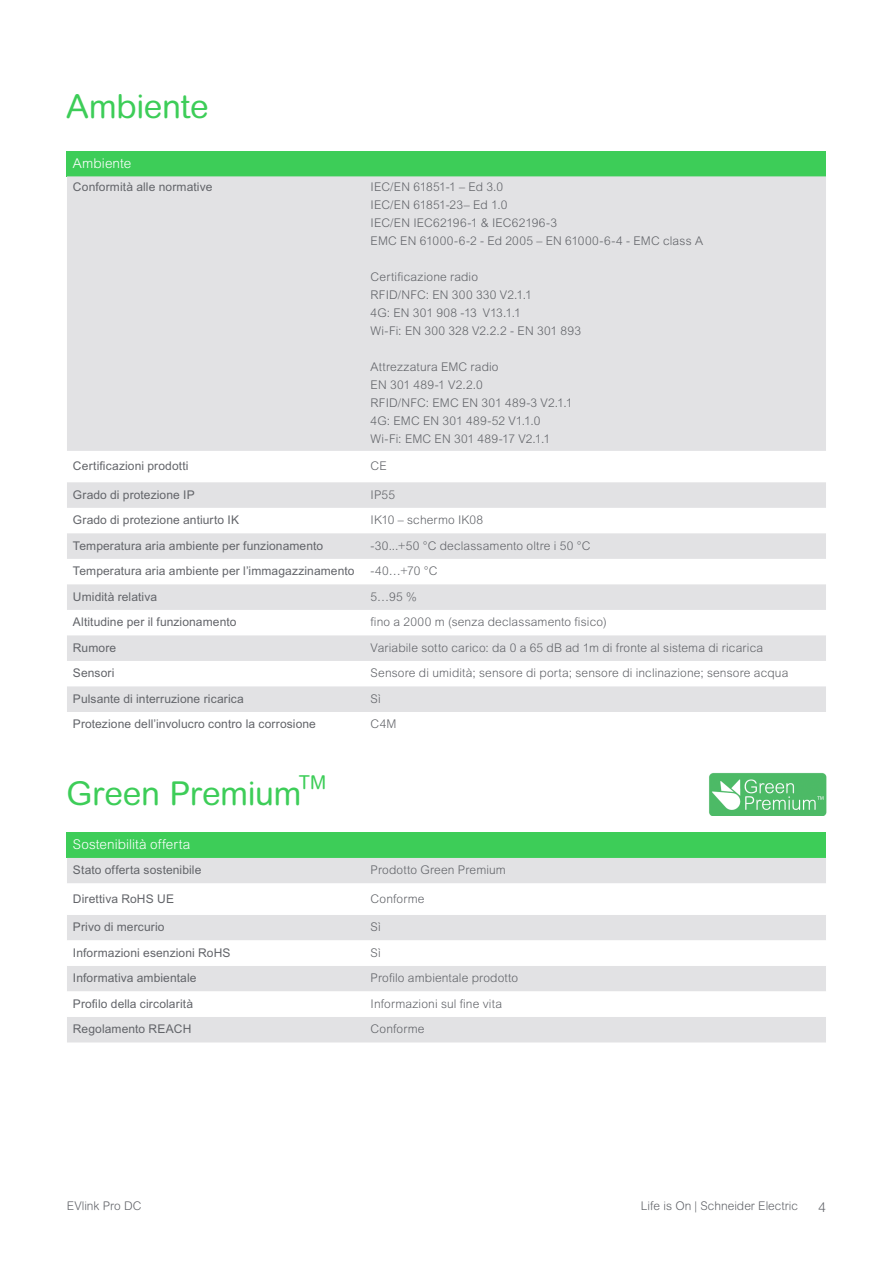
<style>
.page{position:relative;width:893px;height:1263px;background:#fff}
.page>*{position:absolute;margin:0;border:0;box-sizing:border-box;transform-origin:0 0}
.Subtitle_OK_Green{font:33px "Arial Rounded MT Pro";letter-spacing:-.005em;color:#3dcd58}
.Subtitle_OK_Green-2{font:19.2px "Arial Rounded MT Pro";color:#3dcd58}
.Table_sub_Head_OK{font:300 13.5px "Arial MT Std";letter-spacing:.005em;color:#fff}
.t1{font:300 13.5px "Arial MT Std";color:#626469}
.Table_Body_no_space_after{font:300 12px "Arial MT Std";letter-spacing:.01em;color:#626469}
.Table_sub_Head_OK-2{font:12px "Arial MT Std";letter-spacing:.01em;color:#626469}
.Table_sub_Head_OK_without_space_after{font:12px "Arial MT Std";letter-spacing:.01em;color:#626469}
.t2{font:300 12px "Arial Rounded MT Pro";color:#626469}
</style>
<div class="page">
<div style="left:67px;top:151px;width:759px;height:25px;background:#3dcd58"></div>
<svg style="left:67px;top:176px;width:759px;height:536px;fill:#e2e2e4"></svg>
<img style="left:709px;top:773px;width:117px;height:43px">
<div style="left:67px;top:832px;width:759px;height:26px;background:#3dcd58"></div>
<div style="left:67px;top:858px;width:759px;height:184px;background:#e2e2e4"></div>
<svg style="left:67px;top:883px;width:759px;height:134px"></svg>
<p class="Subtitle_OK_Green" style="left:66px;top:87px;width:144px">Ambiente</p>
<p class="Table_sub_Head_OK" style="left:73px;top:155px;width:60px">Ambiente</p>
<p class="Table_sub_Head_OK-2" style="left:73px;top:180px;width:141px">Conformità alle normative</p>
<p class="Table_Body_no_space_after" style="left:371px;top:180px;width:134px">IEC/EN 61851-1 – Ed 3.0</p>
<p class="Table_Body_no_space_after" style="left:371px;top:198px;width:138px">IEC/EN 61851-23– Ed 1.0</p>
<p class="Table_Body_no_space_after" style="left:371px;top:216px;width:188px">IEC/EN IEC62196-1 &amp; IEC62196-3</p>
<p class="Table_Body_no_space_after" style="left:371px;top:234px;width:334px">EMC EN 61000-6-2 - Ed 2005 – EN 61000-6-4 - EMC class A</p>
<p class="Table_Body_no_space_after" style="left:371px;top:270px;width:109px">Certificazione radio</p>
<p class="Table_Body_no_space_after" style="left:371px;top:288px;width:163px">RFID/NFC: EN 300 330 V2.1.1</p>
<p class="Table_Body_no_space_after" style="left:371px;top:306px;width:152px">4G: EN 301 908 -13 V13.1.1</p>
<p class="Table_Body_no_space_after" style="left:371px;top:324px;width:212px">Wi-Fi: EN 300 328 V2.2.2 - EN 301 893</p>
<p class="Table_Body_no_space_after" style="left:371px;top:360px;width:129px">Attrezzatura EMC radio</p>
<p class="Table_Body_no_space_after" style="left:371px;top:378px;width:114px">EN 301 489-1 V2.2.0</p>
<p class="Table_Body_no_space_after" style="left:371px;top:396px;width:203px">RFID/NFC: EMC EN 301 489-3 V2.1.1</p>
<p class="Table_Body_no_space_after" style="left:371px;top:414px;width:171px">4G: EMC EN 301 489-52 V1.1.0</p>
<p class="Table_Body_no_space_after" style="left:371px;top:432px;width:181px">Wi-Fi: EMC EN 301 489-17 V2.1.1</p>
<p class="Table_sub_Head_OK-2" style="left:73px;top:459px;width:117px">Certificazioni prodotti</p>
<p class="Table_Body_no_space_after" style="left:371px;top:459px;width:18px">CE</p>
<p class="Table_sub_Head_OK-2" style="left:73px;top:487px;width:123px">Grado di protezione IP</p>
<p class="Table_Body_no_space_after" style="left:371px;top:487px;width:26px">IP55</p>
<p class="Table_sub_Head_OK-2" style="left:73px;top:513px;width:168px">Grado di protezione antiurto IK</p>
<p class="Table_Body_no_space_after" style="left:371px;top:513px;width:114px">IK10 – schermo IK08</p>
<p class="Table_sub_Head_OK-2" style="left:73px;top:538px;width:252px">Temperatura aria ambiente per funzionamento</p>
<p class="Table_Body_no_space_after" style="left:371px;top:539px;width:221px">-30...+50 °C declassamento oltre i 50 °C</p>
<p class="Table_sub_Head_OK_without_space_after" style="left:73px;top:564px;width:283px">Temperatura aria ambiente per l’immagazzinamento</p>
<p class="Table_Body_no_space_after" style="left:371px;top:564px;width:68px">-40…+70 °C</p>
<p class="Table_sub_Head_OK_without_space_after" style="left:73px;top:590px;width:86px">Umidità relativa</p>
<p class="Table_Body_no_space_after" style="left:371px;top:590px;width:48px">5…95 %</p>
<p class="Table_sub_Head_OK_without_space_after" style="left:73px;top:615px;width:165px">Altitudine per il funzionamento</p>
<p class="Table_Body_no_space_after" style="left:371px;top:615px;width:238px">fino a 2000 m (senza declassamento fisico)</p>
<p class="Table_sub_Head_OK_without_space_after" style="left:73px;top:641px;width:45px">Rumore</p>
<p class="Table_Body_no_space_after" style="left:371px;top:641px;width:394px">Variabile sotto carico: da 0 a 65 dB ad 1m di fronte al sistema di ricarica</p>
<p class="Table_sub_Head_OK-2" style="left:73px;top:666px;width:43px">Sensori</p>
<p class="Table_Body_no_space_after" style="left:371px;top:666px;width:419px">Sensore di umidità; sensore di porta; sensore di inclinazione; sensore acqua</p>
<p class="Table_sub_Head_OK-2" style="left:73px;top:692px;width:172px">Pulsante di interruzione ricarica</p>
<p class="Table_Body_no_space_after" style="left:371px;top:692px;width:12px">Sì</p>
<p class="Table_sub_Head_OK-2" style="left:73px;top:717px;width:244px">Protezione dell’involucro contro la corrosione</p>
<p class="Table_Body_no_space_after" style="left:371px;top:717px;width:27px">C4M</p>
<p class="Subtitle_OK_Green" style="left:67px;top:774px;width:236px">Green Premium</p>
<p class="Subtitle_OK_Green-2" style="left:299px;top:771px;width:29px">TM</p>
<p class="Table_sub_Head_OK" style="left:73px;top:837px;width:119px">Sostenibilità offerta</p>
<p class="Table_sub_Head_OK-2" style="left:73px;top:863px;width:130px">Stato offerta sostenibile</p>
<p class="Table_Body_no_space_after" style="left:371px;top:863px;width:137px">Prodotto Green Premium</p>
<p class="Table_sub_Head_OK-2" style="left:73px;top:892px;width:103px">Direttiva RoHS UE</p>
<p class="Table_Body_no_space_after" style="left:371px;top:892px;width:55px">Conforme</p>
<p class="Table_sub_Head_OK-2" style="left:73px;top:920px;width:93px">Privo di mercurio</p>
<p class="Table_Body_no_space_after" style="left:371px;top:920px;width:12px">Sì</p>
<p class="Table_sub_Head_OK-2" style="left:73px;top:946px;width:159px">Informazioni esenzioni RoHS</p>
<p class="Table_Body_no_space_after" style="left:371px;top:946px;width:12px">Sì</p>
<p class="Table_sub_Head_OK-2" style="left:73px;top:971px;width:125px">Informativa ambientale</p>
<p class="Table_Body_no_space_after" style="left:371px;top:971px;width:149px">Profilo ambientale prodotto</p>
<p class="Table_sub_Head_OK_without_space_after" style="left:73px;top:997px;width:122px">Profilo della circolarità</p>
<p class="Table_Body_no_space_after" style="left:371px;top:997px;width:133px">Informazioni sul fine vita</p>
<p class="Table_sub_Head_OK_without_space_after" style="left:73px;top:1022px;width:120px">Regolamento REACH</p>
<p class="Table_Body_no_space_after" style="left:371px;top:1022px;width:55px">Conforme</p>
<p class="t2" style="left:67px;top:1199px;width:76px">EVlink Pro DC</p>
<p class="t2" style="left:641px;top:1199px;width:159px">Life is On | Schneider Electric</p>
<p class="t1" style="left:818px;top:1200px;width:9px">4</p>
</div>
